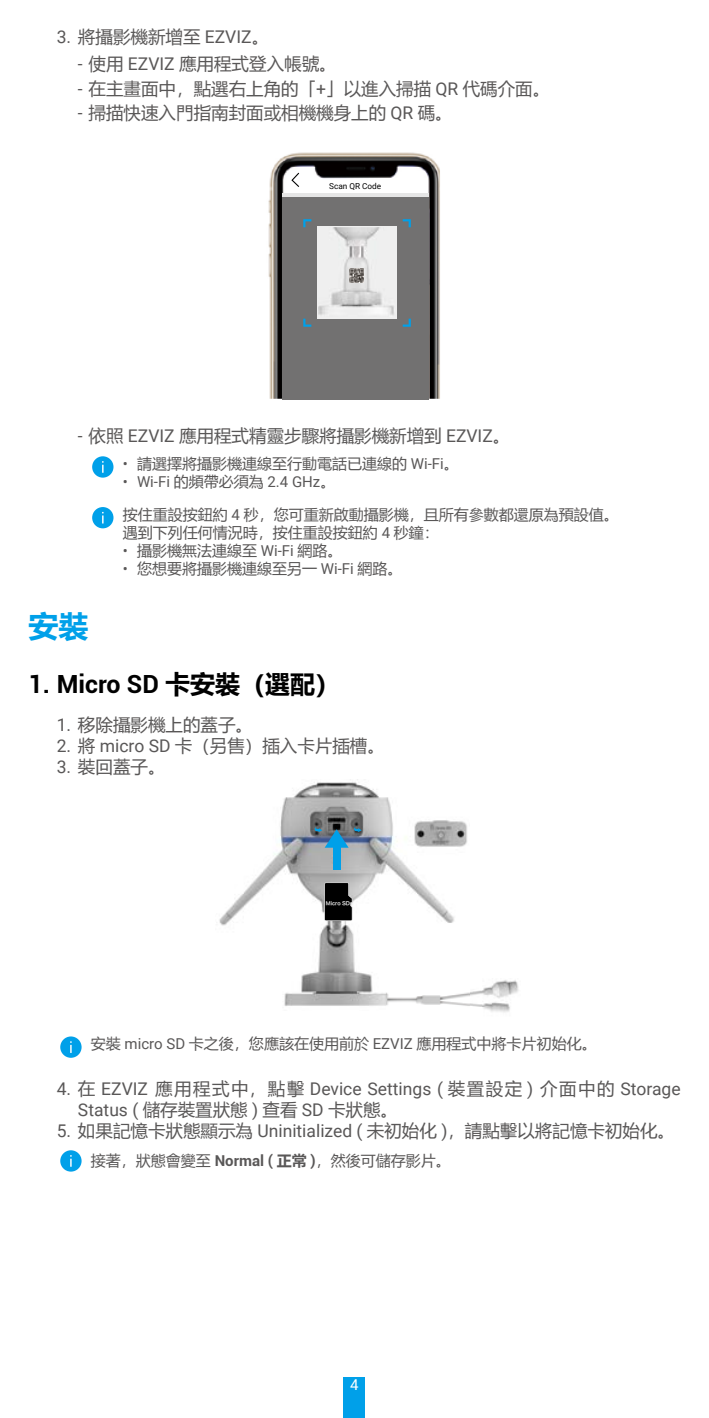
<style>
.page{position:relative;width:709px;height:1418px;background:#fff}
.page>*{position:absolute;margin:0;border:0;box-sizing:border-box;transform-origin:0 0}
.t1{font:700 30px "Microsoft Ya Hei";color:#00a0e9}
.t2{font:700 25px "Roboto";color:#000}
.t3{font:17.5px "Microsoft Ya Hei";color:#595757}
.t4{font:17.5px "Roboto";color:#595757}
.t5{font:15px/18px "Microsoft Ya Hei";color:#595757}
.t6{font:15px "Roboto";color:#595757}
.t7{font:15px "Roboto";color:#fff}
.t8{font:8.25px "Roboto";color:#000}
.t9{font:5px "FZLTCHJW GB1 0";color:#fff}
.s1{font-family:"Roboto"}
.s2{font-family:"Microsoft Ya Hei"}
.s3{font-family:"Roboto";font-weight:700}
.s4{font-weight:700}
</style>
<div class="page">
<div style="left:344px;top:1376px;width:21px;height:41px;background:#00a0e9"></div>
<img style="left:268px;top:152px;width:172px;height:247px">
<div style="left:283px;top:197px;width:146px;height:202px;background:#727171"></div>
<hr style="left:283px;top:193px;width:146px;height:4px;background:#e6e6e6">
<svg style="left:291px;top:173px;width:8px;height:14px"></svg>
<div style="left:317px;top:227px;width:80px;height:92px;background:#efefef"></div>
<svg style="left:303px;top:219px;width:8px;height:8px"></svg>
<svg style="left:403px;top:219px;width:8px;height:8px"></svg>
<svg style="left:303px;top:318px;width:8px;height:9px"></svg>
<svg style="left:403px;top:319px;width:8px;height:8px"></svg>
<img style="left:318px;top:227px;width:76px;height:88px">
<img style="left:349px;top:268px;width:15px;height:15px">
<div style="left:92px;top:456px;width:21px;height:21px;background:#00a0e9;border-radius:50%"></div>
<svg style="left:102px;top:461px;width:2px;height:12px"></svg>
<div style="left:92px;top:507px;width:21px;height:21px;background:#00a0e9;border-radius:50%"></div>
<svg style="left:102px;top:512px;width:2px;height:11px"></svg>
<img style="left:469px;top:980px;width:50px;height:33px">
<img style="left:219px;top:779px;width:248px;height:227px">
<img style="left:386px;top:971px;width:83px;height:35px">
<svg style="left:324px;top:882px;width:28px;height:39px"></svg>
<div style="left:333px;top:847px;width:7px;height:23px;background:#00a0e9"></div>
<svg style="left:315px;top:826px;width:33px;height:21px"></svg>
<svg style="left:354px;top:826px;width:8px;height:6px"></svg>
<div style="left:60px;top:1036px;width:22px;height:21px;background:#00a0e9;border-radius:50%"></div>
<svg style="left:70px;top:1041px;width:2px;height:11px"></svg>
<div style="left:60px;top:1150px;width:22px;height:21px;background:#00a0e9;border-radius:50%"></div>
<svg style="left:70px;top:1155px;width:2px;height:11px"></svg>
<p class="t3" style="left:57px;top:25px;width:214px"><span class="s1">3.</span> 將攝影機新增至 <span class="s1">EZVIZ</span>。</p>
<p class="t3" style="left:78px;top:52px;width:260px"><span class="s1">-</span> 使用 <span class="s1">EZVIZ</span> 應用程式登入帳號。</p>
<p class="t3" style="left:78px;top:77px;width:474px"><span class="s1">-</span> 在主畫面中，點選右上角的「<span class="s1">+</span>」以進入掃描 <span class="s1">QR</span> 代碼介面。</p>
<p class="t3" style="left:78px;top:101px;width:376px"><span class="s1">-</span> 掃描快速入門指南封面或相機機身上的 <span class="s1">QR</span> 碼。</p>
<p class="t8" style="left:329px;top:180px;width:54px">Scan QR Code</p>
<p class="t3" style="left:78px;top:424px;width:434px"><span class="s1">-</span> 依照 <span class="s1">EZVIZ</span> 應用程式精靈步驟將攝影機新增到 <span class="s1">EZVIZ</span>。</p>
<p class="t5" style="left:123px;top:454px;width:337px"><span class="s1">•</span> 請選擇將攝影機連線至行動電話已連線的 <span class="s1">Wi-Fi</span>。</p>
<p class="t6" style="left:123px;top:471px;width:214px">• Wi-Fi <span class="s2">的頻帶必須為</span> 2.4 GHz<span class="s2">。</span></p>
<p class="t5" style="left:123px;top:505px;width:497px">按住重設按鈕約 <span class="s1">4</span> 秒，您可重新啟動攝影機，且所有參數都還原為預設值。遇到下列任何情況時，按住重設按鈕約 <span class="s1">4</span> 秒鐘：</p>
<p class="t5" style="left:123px;top:541px;width:221px"><span class="s1">•</span> 攝影機無法連線至 <span class="s1">Wi-Fi</span> 網路。</p>
<p class="t5" style="left:123px;top:559px;width:281px"><span class="s1">•</span> 您想要將攝影機連線至另一 <span class="s1">Wi-Fi</span> 網路。</p>
<h1 class="t1" style="left:28px;top:605px;width:61px">安裝</h1>
<h2 class="t2" style="left:28px;top:667px;width:313px">1. Micro SD <span class="s2">卡安裝（選配）</span></h2>
<p class="t3" style="left:57px;top:713px;width:198px"><span class="s1">1.</span> 移除攝影機上的蓋子。</p>
<p class="t3" style="left:57px;top:734px;width:330px"><span class="s1">2.</span> 將 <span class="s1">micro SD</span> 卡（另售）插入卡片插槽。</p>
<p class="t3" style="left:57px;top:755px;width:110px"><span class="s1">3.</span> 裝回蓋子。</p>
<p class="t9" style="left:326px;top:900px;width:26px">Micro SD</p>
<p class="t5" style="left:91px;top:1034px;width:507px">安裝 <span class="s1">micro SD</span> 卡之後，您應該在使用前於 <span class="s1">EZVIZ</span> 應用程式中將卡片初始化。</p>
<p class="t4" style="left:57px;top:1076px;width:625px">4. <span class="s2">在</span> EZVIZ <span class="s2">應用程式中，點擊</span> Device Settings ( <span class="s2">裝置設定</span> ) <span class="s2">介面中的</span> Storage</p>
<p class="t3" style="left:78px;top:1097px;width:322px"><span class="s1">Status (</span> 儲存裝置狀態 <span class="s1">)</span> 查看 <span class="s1">SD</span> 卡狀態。</p>
<p class="t3" style="left:57px;top:1118px;width:620px"><span class="s1">5.</span> 如果記憶卡狀態顯示為 <span class="s1">Uninitialized (</span> 未初始化 <span class="s1">)</span>，請點擊以將記憶卡初始化。</p>
<p class="t5" style="left:91px;top:1151px;width:361px">接著，狀態會變至 <span class="s3">Normal (</span> <span class="s4">正常</span> <span class="s3">)</span>，然後可儲存影片。</p>
<p class="t7" style="left:350px;top:1373px;width:10px">4</p>
</div>
